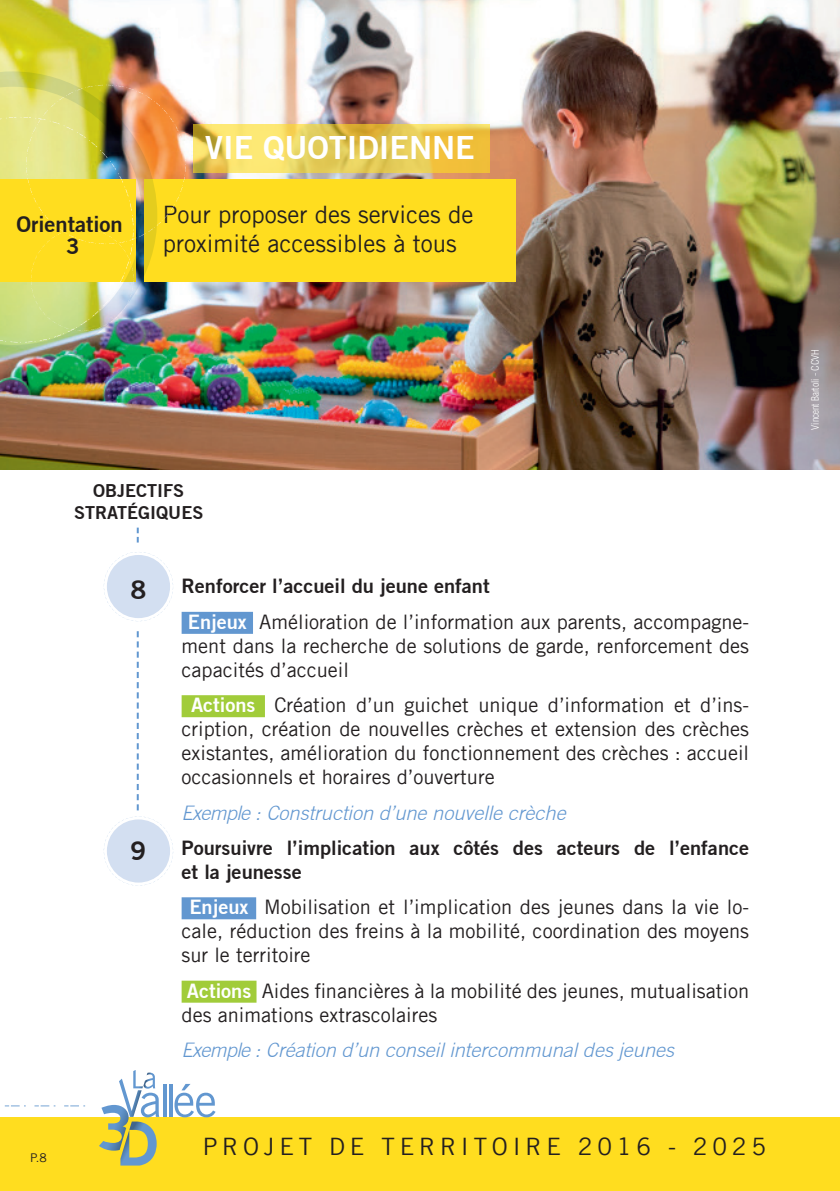
<style>
.page{position:relative;width:840px;height:1191px;background:#fff}
.page>*{position:absolute;margin:0;border:0;box-sizing:border-box;transform-origin:0 0}
.t1{font:700 32px "Trade Gothic No.2";color:#fff}
.t2{font:700 26px "Trade Gothic No.2";color:#231f20}
.t3{font:24px/28.8px "Trade Gothic LT";color:#231f20}
.t4{font:24px "Trade Gothic LT";letter-spacing:.2em;color:#231f20}
.t5{font:700 22px/22px "Trade Gothic No.2";color:#231f20;text-align:center}
.t6{font:20px/24px "Trade Gothic LT";color:#231f20;text-align:justify}
.t7{font:700 20px/24px "Trade Gothic No.2";color:#231f20}
.t8{font:italic 300 20px "Trade Gothic";color:#6297d0}
.t9{font:700 18px/21.6px "Trade Gothic No.2";color:#231f20;text-align:center}
.t10{font:12px "Trade Gothic LT";color:#231f20}
.t11{font:300 condensed 10px "Helvetica LT Std";color:#fff}
.s1{font-family:"Trade Gothic No.2";font-weight:700;color:#fff}
</style>
<div class="page">
<img style="left:0;top:0;width:839px;height:469px">
<div style="left:181px;top:612px;width:72px;height:22px;background:#6297d0"></div>
<div style="left:181px;top:695px;width:84px;height:22px;background:#a1cc3a"></div>
<div style="left:181px;top:897px;width:75px;height:22px;background:#6297d0"></div>
<div style="left:181px;top:980px;width:75px;height:22px;background:#a1cc3a"></div>
<div style="left:144px;top:179px;width:371px;height:102px;background:#ffdd1f"></div>
<img style="left:0;top:71px;width:157px;height:289px">
<img style="left:0;top:85px;width:185px;height:257px">
<svg style="left:104px;top:816px;width:69px;height:69px"></svg>
<svg style="left:104px;top:552px;width:69px;height:69px"></svg>
<svg style="left:137px;top:527px;width:2px;height:15px"></svg>
<svg style="left:137px;top:631px;width:2px;height:179px"></svg>
<svg style="left:193px;top:125px;width:296px;height:48px;background:#e9cc55"></svg>
<div style="left:0;top:1117px;width:839px;height:74px;background:#ffdd1f"></div>
<svg style="left:34px;top:1105px;width:21px;height:1px"></svg>
<svg style="left:4px;top:1105px;width:22px;height:1px"></svg>
<svg style="left:64px;top:1105px;width:21px;height:1px"></svg>
<hr style="left:163px;top:1084px;width:3px;height:32px;background:#6297d0">
<hr style="left:169px;top:1084px;width:3px;height:32px;background:#6297d0">
<svg style="left:174px;top:1084px;width:41px;height:33px"></svg>
<svg style="left:99px;top:1070px;width:60px;height:95px"></svg>
<p class="t5" style="left:16px;top:213px;width:108px">Orientation<br>3</p>
<h1 class="t1" style="left:205px;top:128px;width:271px">VIE QUOTIDIENNE</h1>
<p class="t3" style="left:163px;top:200px;width:312px">Pour proposer des services de proximité accessibles à tous</p>
<p class="t9" style="left:74px;top:480px;width:131px">OBJECTIFS<br>STRATÉGIQUES</p>
<p class="t10" style="left:30px;top:1150px;width:18px">P.8</p>
<h2 class="t2" style="left:130px;top:573px;width:17px">8</h2>
<h2 class="t2" style="left:130px;top:835px;width:17px">9</h2>
<p class="t7" style="left:181px;top:574px;width:309px">Renforcer l’accueil du jeune enfant</p>
<p class="t6" style="left:181px;top:609px;width:568px;text-indent:6px"><span class="s1">Enjeux</span> Amélioration de l’information aux parents, accompagne&shy;ment dans la recherche de solutions de garde, renforcement des capacités d’accueil</p>
<p class="t6" style="left:181px;top:693px;width:568px;text-indent:9px"><span class="s1">Actions</span> Création d’un guichet unique d’information et d’ins&shy;cription, création de nouvelles crèches et extension des crèches existantes, amélioration du fonctionnement des crèches : accueil occasionnels et horaires d’ouverture</p>
<p class="t8" style="left:181px;top:800px;width:385px">Exemple : Construction d’une nouvelle crèche</p>
<p class="t7" style="left:181px;top:835px;width:568px">Poursuivre l’implication aux côtés des acteurs de l’enfance et la jeunesse</p>
<p class="t6" style="left:181px;top:895px;width:568px;text-indent:8px"><span class="s1">Enjeux</span> Mobilisation et l’implication des jeunes dans la vie lo&shy;cale, réduction des freins à la mobilité, coordination des moyens sur le territoire</p>
<p class="t6" style="left:181px;top:978px;width:568px"><span class="s1">Actions</span> Aides financières à la mobilité des jeunes, mutualisation des animations extrascolaires</p>
<p class="t8" style="left:181px;top:1038px;width:493px">Exemple : Création d’un conseil intercommunal des jeunes</p>
<p class="t4" style="left:203px;top:1132px;width:564px">PROJET DE TERRITOIRE 2016 - 2025</p>
<p class="t11" style="left:808px;top:429px;width:82px;rotate:-90deg">Vincent Bartoli - CCVH</p>
</div>
